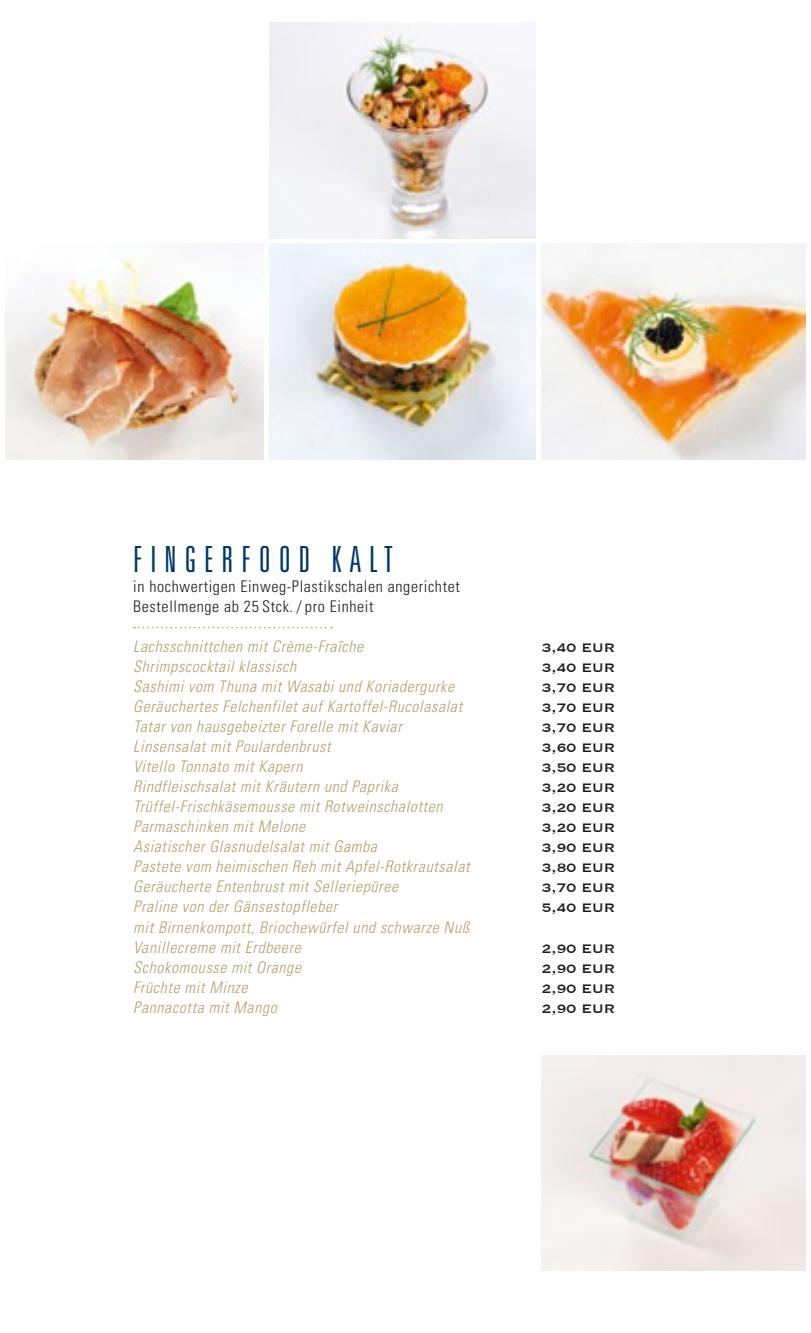
<style>
.page{position:relative;width:811px;height:1333px;background:#fff}
.page>*{position:absolute;margin:0;border:0;box-sizing:border-box;transform-origin:0 0}
.t1{font:300 ultra-condensed 36px "Univers";letter-spacing:.22em;color:#003865}
.t2{font:italic 300 condensed 16px "Univers";letter-spacing:.04em;color:#b3a16e}
.t3{font:16px "Copperplate";letter-spacing:.005em;color:#1d1d1b}
.t4{font:300 condensed 16px "Univers";letter-spacing:.04em;color:#1d1d1b}
</style>
<div class="page">
<svg style="left:134px;top:626px;width:198px;height:2px"></svg>
<img style="left:541px;top:1055px;width:264px;height:215px">
<img style="left:269px;top:23px;width:267px;height:215px">
<img style="left:6px;top:258px;width:258px;height:201px">
<img style="left:269px;top:244px;width:267px;height:215px">
<img style="left:541px;top:244px;width:264px;height:215px">
<p class="t1" style="left:133px;top:540px;width:261px">FINGERFOOD KALT</p>
<p class="t4" style="left:133px;top:577px;width:328px">in hochwertigen Einweg-Plastikschalen angerichtet</p>
<p class="t4" style="left:133px;top:597px;width:242px">Bestellmenge ab 25 Stck. / pro Einheit</p>
<p class="t2" style="left:133px;top:637px;width:231px">Lachsschnittchen mit Crème-Fraîche</p>
<p class="t3" style="left:542px;top:637px;width:75px">3,40 EUR</p>
<p class="t2" style="left:133px;top:657px;width:164px">Shrimpscocktail klassisch</p>
<p class="t3" style="left:542px;top:657px;width:75px">3,40 EUR</p>
<p class="t2" style="left:133px;top:677px;width:322px">Sashimi vom Thuna mit Wasabi und Koriadergurke</p>
<p class="t3" style="left:542px;top:677px;width:75px">3,70 EUR</p>
<p class="t2" style="left:133px;top:697px;width:330px">Geräuchertes Felchenfilet auf Kartoffel-Rucolasalat</p>
<p class="t3" style="left:542px;top:697px;width:75px">3,70 EUR</p>
<p class="t2" style="left:133px;top:717px;width:270px">Tatar von hausgebeizter Forelle mit Kaviar</p>
<p class="t3" style="left:542px;top:717px;width:75px">3,70 EUR</p>
<p class="t2" style="left:133px;top:737px;width:199px">Linsensalat mit Poulardenbrust</p>
<p class="t3" style="left:542px;top:737px;width:75px">3,60 EUR</p>
<p class="t2" style="left:133px;top:757px;width:171px">Vitello Tonnato mit Kapern</p>
<p class="t3" style="left:542px;top:757px;width:75px">3,50 EUR</p>
<p class="t2" style="left:133px;top:777px;width:266px">Rindfleischsalat mit Kräutern und Paprika</p>
<p class="t3" style="left:542px;top:777px;width:75px">3,20 EUR</p>
<p class="t2" style="left:133px;top:797px;width:311px">Trüffel-Frischkäsemousse mit Rotweinschalotten</p>
<p class="t3" style="left:542px;top:797px;width:75px">3,20 EUR</p>
<p class="t2" style="left:133px;top:817px;width:173px">Parmaschinken mit Melone</p>
<p class="t3" style="left:542px;top:817px;width:75px">3,20 EUR</p>
<p class="t2" style="left:133px;top:837px;width:245px">Asiatischer Glasnudelsalat mit Gamba</p>
<p class="t3" style="left:542px;top:837px;width:75px">3,90 EUR</p>
<p class="t2" style="left:133px;top:857px;width:338px">Pastete vom heimischen Reh mit Apfel-Rotkrautsalat</p>
<p class="t3" style="left:542px;top:857px;width:75px">3,80 EUR</p>
<p class="t2" style="left:133px;top:877px;width:266px">Geräucherte Entenbrust mit Selleriepüree</p>
<p class="t3" style="left:542px;top:877px;width:75px">3,70 EUR</p>
<p class="t2" style="left:133px;top:897px;width:205px">Praline von der Gänsestopfleber</p>
<p class="t3" style="left:542px;top:897px;width:75px">5,40 EUR</p>
<p class="t2" style="left:133px;top:917px;width:338px">mit Birnenkompott, Briochewürfel und schwarze Nuß</p>
<p class="t2" style="left:133px;top:937px;width:169px">Vanillecreme mit Erdbeere</p>
<p class="t3" style="left:542px;top:937px;width:75px">2,90 EUR</p>
<p class="t2" style="left:133px;top:957px;width:169px">Schokomousse mit Orange</p>
<p class="t3" style="left:542px;top:957px;width:75px">2,90 EUR</p>
<p class="t2" style="left:133px;top:977px;width:116px">Früchte mit Minze</p>
<p class="t3" style="left:542px;top:977px;width:75px">2,90 EUR</p>
<p class="t2" style="left:133px;top:997px;width:145px">Pannacotta mit Mango</p>
<p class="t3" style="left:542px;top:997px;width:75px">2,90 EUR</p>
</div>
